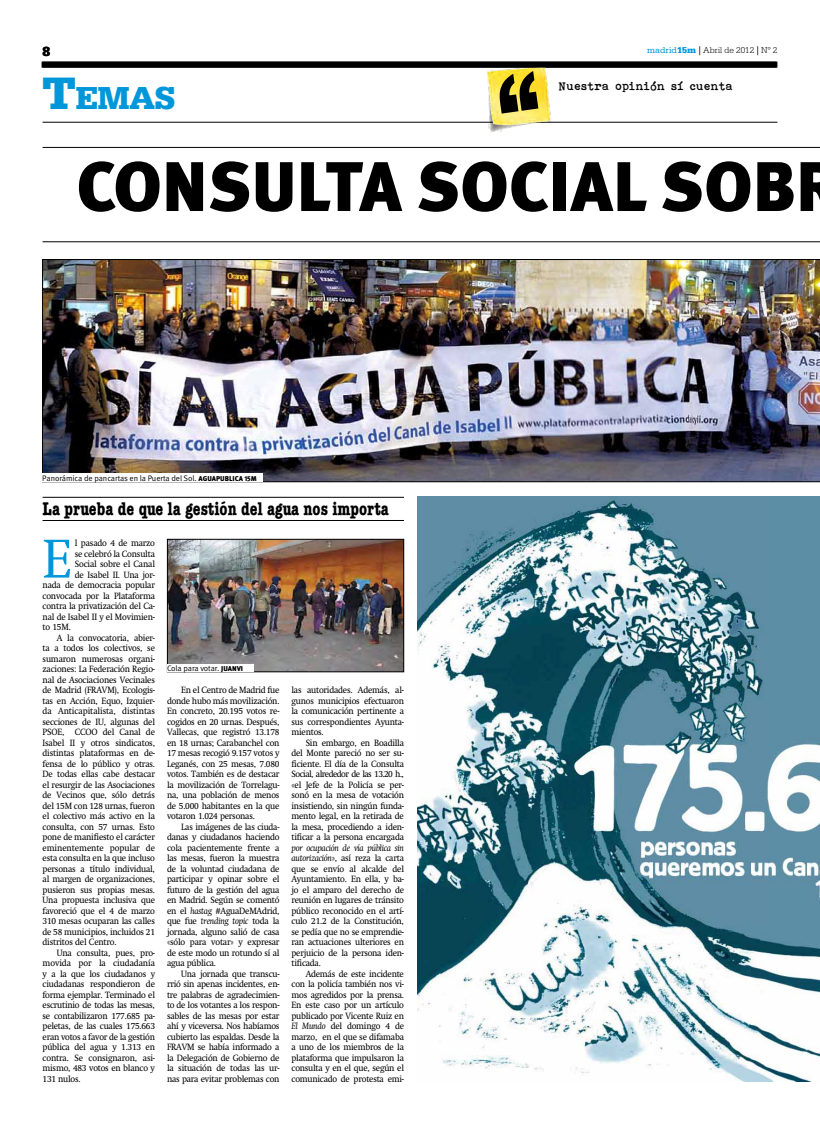
<style>
.page{position:relative;width:820px;height:1134px;background:#fff}
.page>*{position:absolute;margin:0;border:0;box-sizing:border-box;transform-origin:0 0}
.t1{font:900 70px "Meta Pro";color:#000}
.t2{font:54px "Swift";color:#0097da;scale:.94 1}
.t3{font:900 33.6px "Serifa Std";color:#0097da}
.t4{font:700 condensed 19px "American Typewriter";color:#000;scale:.95 1}
.t5{font:900 14px "Serifa Std";color:#000}
.t6{font:12px "Bohemian typewriter";color:#000}
.t7{font:9px/10.5px "Swift";letter-spacing:-.02em;color:#000;text-align:justify;scale:.94 1}
.t8{font:300 9px "Serifa Std";color:#000}
.t9{font:8px "Meta Pro";letter-spacing:-.01em;color:#000}
.t10{font:900 7px "Meta Pro";color:#000}
.s1{font-size:48px}
.s2{font-weight:400;color:#0097da}
.s3{font-weight:900;color:#0097da}
.s4{font-weight:400}
.s5{font-weight:900;font-size:7px}
.s6{font-style:italic}
</style>
<div class="page">
<hr style="left:43px;top:122px;width:734px;height:1px;background:#000">
<img style="left:485px;top:68px;width:68px;height:64px">
<svg style="left:499px;top:71px;width:39px;height:43px;background:#6e621d"></svg>
<div style="left:42px;top:62px;width:734px;height:6px;background:#000"></div>
<hr style="left:43px;top:147px;width:776px;height:1px;background:#000">
<hr style="left:43px;top:242px;width:776px;height:1px;background:#000">
<hr style="left:43px;top:497px;width:361px;height:1px;background:#000">
<hr style="left:43px;top:520px;width:361px;height:1px;background:#000">
<img style="left:417px;top:497px;width:402px;height:584px">
<img style="left:42px;top:259px;width:777px;height:223px">
<img style="left:169px;top:541px;width:233px;height:129px">
<div style="left:167px;top:539px;width:237px;height:133px;border:1px solid #000"></div>
<div style="left:167px;top:664px;width:86px;height:8px;background:#fff"></div>
<div style="left:42px;top:474px;width:221px;height:8px;background:#fff"></div>
<h3 class="t5" style="left:43px;top:43px;width:9px">8</h3>
<h3 class="t3" style="left:42px;top:78px;width:135px"><span class="s1">T</span>EMAS</h3>
<p class="t8" style="left:646px;top:45px;width:132px"><span class="s2">madrid</span><span class="s3">15m</span> <span class="s4">|</span> Abril de 2012 <span class="s4">|</span> Nº 2</p>
<h3 class="t6" style="left:558px;top:79px;width:176px">Nuestra opinión sí cuenta</h3>
<h1 class="t1" style="left:76px;top:142px;width:764px">CONSULTA SOCIAL SOBR</h1>
<p class="t9" style="left:42px;top:473px;width:183px">Panorámica de pancartas en la Puerta del Sol. <span class="s5">AGUAPUBLICA</span></p>
<p class="t10" style="left:244px;top:474px;width:14px">15M</p>
<h3 class="t4" style="left:43px;top:493px;width:366px">La prueba de que la gestión del agua nos importa</h3>
<h2 class="t2" style="left:43px;top:528px;width:33px">E</h2>
<p class="t7" style="left:75px;top:538px;width:87px">l pasado 4 de marzo</p>
<p class="t7" style="left:75px;top:548px;width:87px">se celebró la Consulta</p>
<p class="t7" style="left:75px;top:559px;width:87px">Social sobre el Canal</p>
<p class="t7" style="left:75px;top:569px;width:87px">de Isabel II. Una jor-</p>
<p class="t7" style="left:43px;top:580px;width:121px">nada de democracia popular</p>
<p class="t7" style="left:43px;top:590px;width:121px">convocada por la Plataforma</p>
<p class="t7" style="left:43px;top:601px;width:121px">contra la privatización del Ca-</p>
<p class="t7" style="left:43px;top:611px;width:121px">nal de Isabel II y el Movimien-</p>
<p class="t7" style="left:43px;top:622px;width:32px">to 15M.</p>
<p class="t7" style="left:57px;top:632px;width:106px">A la convocatoria, abier-</p>
<p class="t7" style="left:43px;top:643px;width:121px">ta a todos los colectivos, se</p>
<p class="t7" style="left:43px;top:653px;width:121px">sumaron numerosas organi-</p>
<p class="t7" style="left:43px;top:664px;width:121px">zaciones: La Federación Regio-</p>
<p class="t7" style="left:43px;top:674px;width:121px">nal de Asociaciones Vecinales</p>
<p class="t7" style="left:43px;top:685px;width:121px">de Madrid (FRAVM), Ecologis-</p>
<p class="t7" style="left:43px;top:695px;width:121px">tas en Acción, Equo, Izquier-</p>
<p class="t7" style="left:43px;top:706px;width:121px">da Anticapitalista, distintas</p>
<p class="t7" style="left:43px;top:716px;width:121px">secciones de IU, algunas del</p>
<p class="t7" style="left:43px;top:727px;width:121px">PSOE, CCOO del Canal de</p>
<p class="t7" style="left:43px;top:737px;width:121px">Isabel II y otros sindicatos,</p>
<p class="t7" style="left:43px;top:748px;width:121px">distintas plataformas en de-</p>
<p class="t7" style="left:43px;top:758px;width:121px">fensa de lo público y otras.</p>
<p class="t7" style="left:43px;top:769px;width:121px">De todas ellas cabe destacar</p>
<p class="t7" style="left:43px;top:779px;width:121px">el resurgir de las Asociaciones</p>
<p class="t7" style="left:43px;top:790px;width:121px">de Vecinos que, sólo detrás</p>
<p class="t7" style="left:43px;top:800px;width:121px">del 15M con 128 urnas, fueron</p>
<p class="t7" style="left:43px;top:811px;width:121px">el colectivo más activo en la</p>
<p class="t7" style="left:43px;top:821px;width:121px">consulta, con 57 urnas. Esto</p>
<p class="t7" style="left:43px;top:832px;width:121px">pone de manifiesto el carácter</p>
<p class="t7" style="left:43px;top:842px;width:121px">eminentemente popular de</p>
<p class="t7" style="left:43px;top:853px;width:121px">esta consulta en la que incluso</p>
<p class="t7" style="left:43px;top:863px;width:121px">personas a título individual,</p>
<p class="t7" style="left:43px;top:874px;width:121px">al margen de organizaciones,</p>
<p class="t7" style="left:43px;top:884px;width:121px">pusieron sus propias mesas.</p>
<p class="t7" style="left:43px;top:895px;width:121px">Una propuesta inclusiva que</p>
<p class="t7" style="left:43px;top:905px;width:121px">favoreció que el 4 de marzo</p>
<p class="t7" style="left:43px;top:916px;width:121px">310 mesas ocuparan las calles</p>
<p class="t7" style="left:43px;top:926px;width:121px">de 58 municipios, incluidos 21</p>
<p class="t7" style="left:43px;top:937px;width:80px">distritos del Centro.</p>
<p class="t7" style="left:57px;top:947px;width:106px">Una consulta, pues, pro-</p>
<p class="t7" style="left:43px;top:958px;width:121px">movida por la ciudadanía</p>
<p class="t7" style="left:43px;top:968px;width:121px">y a la que los ciudadanos y</p>
<p class="t7" style="left:43px;top:979px;width:121px">ciudadanas respondieron de</p>
<p class="t7" style="left:43px;top:989px;width:121px">forma ejemplar. Terminado el</p>
<p class="t7" style="left:43px;top:1000px;width:121px">escrutinio de todas las mesas,</p>
<p class="t7" style="left:43px;top:1010px;width:121px">se contabilizaron 177.685 pa-</p>
<p class="t7" style="left:43px;top:1021px;width:121px">peletas, de las cuales 175.663</p>
<p class="t7" style="left:43px;top:1031px;width:121px">eran votos a favor de la gestión</p>
<p class="t7" style="left:43px;top:1042px;width:121px">pública del agua y 1.313 en</p>
<p class="t7" style="left:43px;top:1052px;width:121px">contra. Se consignaron, asi-</p>
<p class="t7" style="left:43px;top:1063px;width:121px">mismo, 483 votos en blanco y</p>
<p class="t7" style="left:43px;top:1073px;width:42px">131 nulos.</p>
<p class="t9" style="left:167px;top:663px;width:78px">Cola para votar. <span class="s5">JUANVI</span></p>
<p class="t7" style="left:167px;top:685px;width:121px;text-indent:14px">En el Centro de Madrid fue donde hubo más movilización.<br>En concreto, 20.195 votos re&shy;cogidos en 20 urnas. Después, Vallecas, que registró 13.178 en 18 urnas; Carabanchel con 17 mesas recogió 9.157 votos y Leganés, con 25 mesas, 7.080 votos. También es de destacar la movilización de Torrelagu&shy;na, una población de menos de 5.000 habitantes en la que votaron 1.024 personas.</p>
<p class="t7" style="left:167px;top:821px;width:121px;text-indent:14px">Las imágenes de las ciuda&shy;danas y ciudadanos haciendo cola pacientemente frente a las mesas, fueron la muestra de la voluntad ciudadana de participar y opinar sobre el futuro de la gestión del agua en Madrid. Según se comentó en el <span class="s6">hastag</span> #AguaDeMAdrid, que fue <span class="s6">trending topic</span> toda la jornada, alguno salió de casa «sólo para votar» y expresar de este modo un rotundo sí al agua pública.</p>
<p class="t7" style="left:167px;top:968px;width:121px;text-indent:14px">Una jornada que transcu&shy;rrió sin apenas incidentes, en&shy;tre palabras de agradecimien&shy;to de los votantes a los respon&shy;sables de las mesas por estar ahí y viceversa. Nos habíamos cubierto las espaldas. Desde la FRAVM se había informado a la Delegación de Gobierno de la situación de todas las ur&shy;nas para evitar problemas con</p>
<p class="t7" style="left:291px;top:685px;width:121px">las autoridades. Además, al&shy;gunos municipios efectuaron la comunicación pertinente a sus correspondientes Ayunta&shy;mientos.</p>
<p class="t7" style="left:291px;top:737px;width:121px;text-indent:14px">Sin embargo, en Boadilla del Monte pareció no ser su&shy;ficiente. El día de la Consulta Social, alrededor de las 13.20 h., «el Jefe de la Policía se per&shy;sonó en la mesa de votación insistiendo, sin ningún funda&shy;mento legal, en la retirada de la mesa, procediendo a iden&shy;tificar a la persona encargada</p>
<p class="t7" style="left:291px;top:843px;width:121px"><span class="s6">por ocupación de vía pública sin autorización</span>», así reza la carta que se envío al alcalde del Ayuntamiento. En ella, y ba&shy;jo el amparo del derecho de reunión en lugares de tránsito público reconocido en el artí&shy;culo 21.2 de la Constitución, se pedía que no se emprendie&shy;ran actuaciones ulteriores en perjuicio de la persona iden&shy;tificada.</p>
<p class="t7" style="left:291px;top:969px;width:121px;text-indent:14px">Además de este incidente con la policía también nos vi&shy;mos agredidos por la prensa.<br>En este caso por un artículo publicado por Vicente Ruiz en <span class="s6">El Mundo</span> del domingo 4 de marzo, en el que se difamaba a uno de los miembros de la plataforma que impulsaron la consulta y en el que, según el comunicado de protesta emi-</p>
</div>
